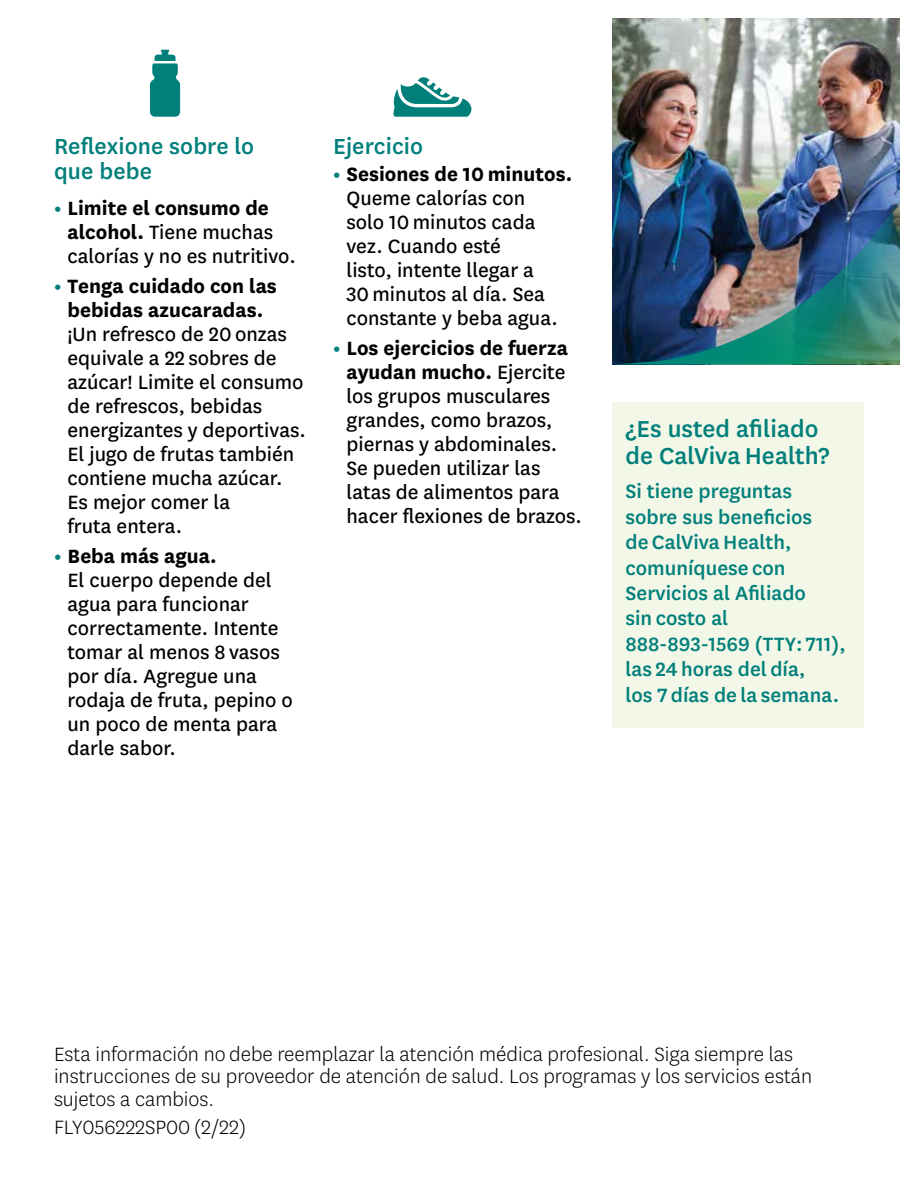
<style>
.page{position:relative;width:918px;height:1188px;background:#fff}
.page>*{position:absolute;margin:0;border:0;box-sizing:border-box;transform-origin:0 0}
.t1{font:500 27px/27px "Centene Sans";color:#007f7b}
.t2{font:500 25.5px/25.5px "Centene Sans";letter-spacing:.005em;color:#007f7b}
.t3{font:22.5px/24px "Centene Sans";color:#000}
.t4{font:300 22.5px/22.5px "Centene Sans";color:#000}
.t5{font:500 22.5px/25.5px "Centene Sans";color:#007f7b}
.t6{font:700 22.5px/24px "Centene Sans";color:#000;text-align:center}
.s1{font-weight:700;color:#007f7b}
.s2{font-weight:700}
.s3{color:#007f7b}
</style>
<div class="page">
<svg style="left:150px;top:18px;width:750px;height:710px"></svg>
<p class="t2" style="left:54px;top:132px;width:202px">Reflexione sobre lo que bebe</p>
<p class="t3" style="left:67px;top:195px;width:230px;text-indent:-14px"><span class="s1">•</span> <span class="s2">Limite el consumo de alcohol.</span> Tiene muchas calorías y no es nutritivo.</p>
<p class="t6" style="left:54px;top:273px;width:224px"><span class="s3">•</span> Tenga cuidado con las bebidas azucaradas.</p>
<p class="t3" style="left:67px;top:321px;width:240px">¡Un refresco de 20 onzas equivale a 22 sobres de azúcar! Limite el consumo de refrescos, bebidas energizantes y deportivas.<br>El jugo de frutas también contiene mucha azúcar.<br>Es mejor comer la<br>fruta entera.</p>
<p class="t3" style="left:67px;top:543px;width:227px;text-indent:-14px"><span class="s1">•</span> <span class="s2">Beba más agua.<br></span>El cuerpo depende del agua para funcionar correctamente. Intente tomar al menos 8 vasos por día. Agregue una rodaja de fruta, pepino o un poco de menta para darle sabor.</p>
<p class="t2" style="left:333px;top:132px;width:92px">Ejercicio</p>
<p class="t3" style="left:346px;top:161px;width:227px;text-indent:-14px"><span class="s1">•</span> <span class="s2">Sesiones de 10 minutos.<br></span>Queme calorías con<br>solo 10 minutos cada vez. Cuando esté<br>listo, intente llegar a<br>30 minutos al día. Sea constante y beba agua.</p>
<p class="t3" style="left:346px;top:335px;width:237px;text-indent:-14px"><span class="s1">•</span> <span class="s2">Los ejercicios de fuerza ayudan mucho.</span> Ejercite los grupos musculares grandes, como brazos, piernas y abdominales.<br>Se pueden utilizar las latas de alimentos para hacer flexiones de brazos.</p>
<p class="t1" style="left:626px;top:413px;width:206px">¿Es usted afiliado de CalViva Health?</p>
<p class="t5" style="left:626px;top:477px;width:222px">Si tiene preguntas sobre sus beneficios<br>de CalViva Health, comuníquese con<br>Servicios al Afiliado<br>sin costo al<br>888‑893‑1569 (TTY: 711), las 24 horas del día,<br>los 7 días de la semana.</p>
<p class="t4" style="left:54px;top:1042px;width:760px">Esta información no debe reemplazar la atención médica profesional. Siga siempre las instrucciones de su proveedor de atención de salud. Los programas y los servicios están sujetos a cambios.</p>
<p class="t4" style="left:54px;top:1115px;width:194px">FLY056222SP00 (2/22)</p>
</div>
